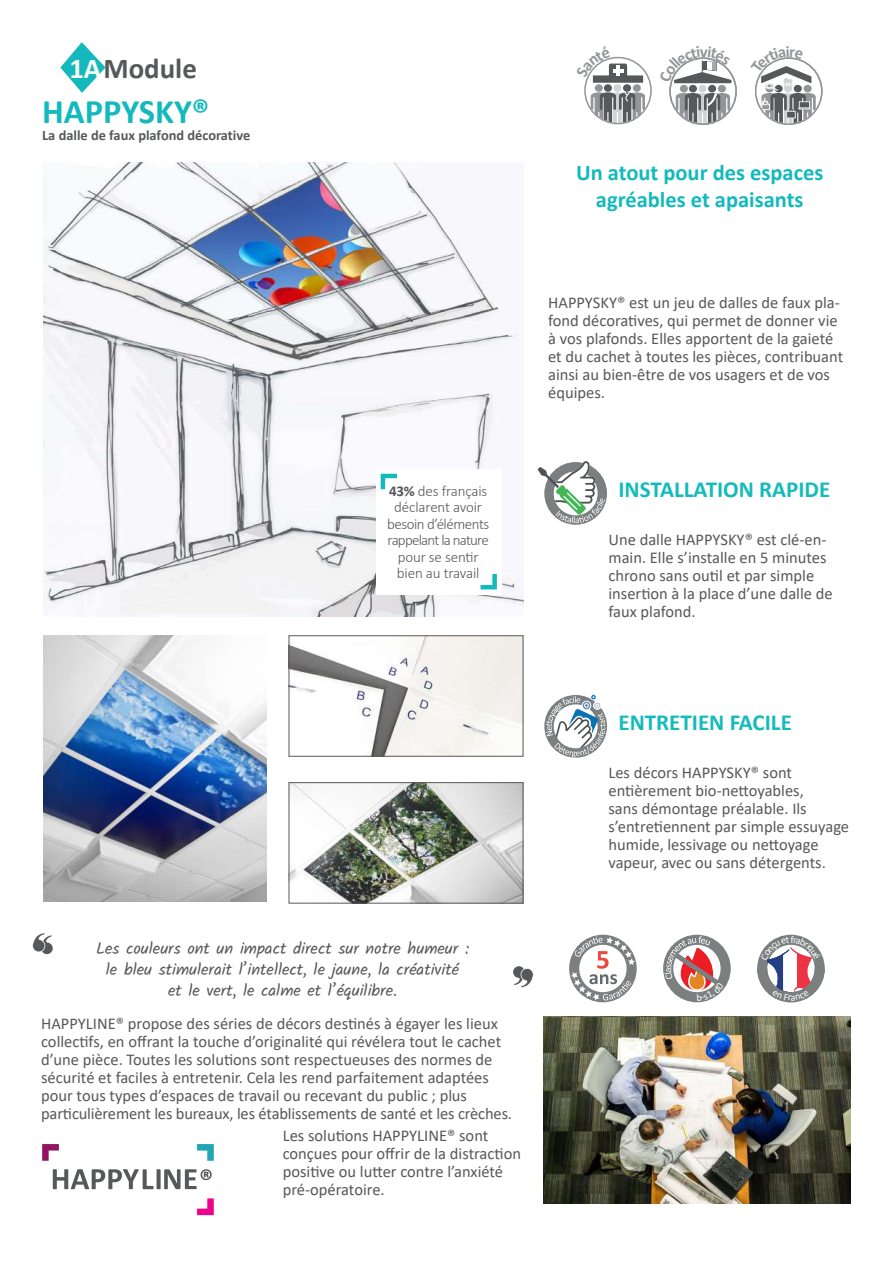
<style>
.page{position:relative;width:893px;height:1263px;background:#fff}
.page>*{position:absolute;margin:0;border:0;box-sizing:border-box;transform-origin:0 0}
.t1{font:700 34.5px "Calibri";color:#13b9bd}
.t2{font:700 28.8px "Calibri";color:#57585a}
.t3{font:700 23.1px "Calibri";color:#15bbbb}
.t4{font:700 22.5px/27px "Calibri";color:#13b9bd;text-align:center}
.t5{font:16.5px/18px "Calibri";color:#57585a}
.t6{font:16.5px/21px "Kalam";color:#57585a;text-align:center}
.t7{font:300 15px/16.5px "Calibri";letter-spacing:-.025em;color:#57585a;text-align:center}
.t8{font:700 14.4px "Calibri";color:#57585a}
.s1{color:#f7faf5}
.s2{font-weight:700}
</style>
<div class="page">
<img style="left:543px;top:1016px;width:307px;height:187px">
<img style="left:291px;top:637px;width:230px;height:117px">
<div style="left:289px;top:635px;width:234px;height:121px;border:1px solid #57585a"></div>
<img style="left:291px;top:784px;width:230px;height:117px">
<div style="left:289px;top:782px;width:234px;height:121px;border:1px solid #57585a"></div>
<img style="left:43px;top:636px;width:223px;height:266px">
<img style="left:43px;top:163px;width:480px;height:454px">
<div style="left:377px;top:469px;width:125px;height:125px;background:#fff"></div>
<svg style="left:380px;top:473px;width:17px;height:17px"></svg>
<svg style="left:480px;top:573px;width:17px;height:17px"></svg>
<svg style="left:60px;top:42px;width:46px;height:51px"></svg>
<svg style="left:32px;top:933px;width:21px;height:21px"></svg>
<svg style="left:513px;top:966px;width:21px;height:22px"></svg>
<svg style="left:197px;top:1198px;width:17px;height:17px"></svg>
<svg style="left:42px;top:1144px;width:17px;height:17px"></svg>
<svg style="left:197px;top:1144px;width:17px;height:17px"></svg>
<svg style="left:53px;top:1169px;width:159px;height:20px"></svg>
<svg style="left:544px;top:694px;width:63px;height:64px"></svg>
<svg style="left:538px;top:461px;width:69px;height:64px"></svg>
<svg style="left:569px;top:935px;width:68px;height:67px"></svg>
<svg style="left:585px;top:58px;width:66px;height:66px"></svg>
<div style="left:593px;top:75px;width:50px;height:8px;background:#57585a"></div>
<div style="left:609px;top:64px;width:18px;height:13px;background:#57585a;border-radius:2px"></div>
<div style="left:595px;top:84px;width:8px;height:8px;background:#939598;border-radius:50%"></div>
<div style="left:613px;top:84px;width:8px;height:8px;background:#d1d2d4;border-radius:50%"></div>
<div style="left:633px;top:84px;width:8px;height:8px;background:#939598;border-radius:50%"></div>
<div style="left:604px;top:84px;width:8px;height:8px;background:#57585a;border-radius:50%"></div>
<div style="left:623px;top:84px;width:8px;height:8px;background:#57585a;border-radius:50%"></div>
<svg style="left:591px;top:91px;width:54px;height:33px"></svg>
<div style="left:584px;top:57px;width:68px;height:67px;border:2px solid #939598;border-radius:50%"></div>
<svg style="left:670px;top:58px;width:66px;height:66px"></svg>
<div style="left:680px;top:85px;width:8px;height:7px;background:#939598;border-radius:50%"></div>
<div style="left:698px;top:85px;width:8px;height:7px;background:#d1d2d4;border-radius:50%"></div>
<div style="left:718px;top:85px;width:8px;height:7px;background:#939598;border-radius:50%"></div>
<div style="left:689px;top:85px;width:8px;height:7px;background:#57585a;border-radius:50%"></div>
<div style="left:708px;top:85px;width:8px;height:7px;background:#57585a;border-radius:50%"></div>
<svg style="left:676px;top:93px;width:54px;height:31px;background:#9b9c9e"></svg>
<div style="left:669px;top:57px;width:68px;height:68px;border:2px solid #939598;border-radius:50%"></div>
<svg style="left:663px;top:935px;width:68px;height:67px"></svg>
<svg style="left:757px;top:935px;width:68px;height:67px"></svg>
<svg style="left:587px;top:56px;width:36px;height:22px"></svg>
<svg style="left:670px;top:57px;width:62px;height:26px"></svg>
<svg style="left:755px;top:57px;width:66px;height:67px"></svg>
<h2 class="t2" style="left:69px;top:48px;width:129px"><span class="s1">1A</span>Module</h2>
<h1 class="t1" style="left:42px;top:87px;width:169px">HAPPYSKY®</h1>
<p class="t8" style="left:42px;top:125px;width:210px">La dalle de faux plafond décorative</p>
<p class="t7" style="left:387px;top:482px;width:104px"><span class="s2">43%</span> des français déclarent avoir besoin d’éléments rappelant la nature pour se sentir bien au travail</p>
<h3 class="t4" style="left:576px;top:159px;width:249px">Un atout pour des espaces agréables et apaisants</h3>
<p class="t5" style="left:548px;top:293px;width:297px">HAPPYSKY® est un jeu de dalles de faux pla&shy;fond décoratives, qui permet de donner vie à vos plafonds. Elles apportent de la gaieté et du cachet à toutes les pièces, contribuant ainsi au bien-être de vos usagers et de vos équipes.</p>
<h3 class="t3" style="left:618px;top:473px;width:213px">INSTALLATION RAPIDE</h3>
<p class="t5" style="left:608px;top:530px;width:226px">Une dalle HAPPYSKY® est clé-en&shy;main. Elle s’installe en 5 minutes chrono sans outil et par simple insertion à la place d’une dalle de faux plafond.</p>
<p class="t6" style="left:96px;top:938px;width:374px">Les couleurs ont un impact direct sur notre humeur : le bleu stimulerait l’intellect, le jaune, la créativité<br>et le vert, le calme et l’équilibre.</p>
<p class="t5" style="left:41px;top:1014px;width:472px">HAPPYLINE® propose des séries de décors destinés à égayer les lieux collectifs, en offrant la touche d’originalité qui révélera tout le cachet d’une pièce. Toutes les solutions sont respectueuses des normes de sécurité et faciles à entretenir. Cela les rend parfaitement adaptées pour tous types d’espaces de travail ou recevant du public ; plus particulièrement les bureaux, les établissements de santé et les crèches.</p>
<p class="t5" style="left:283px;top:1126px;width:240px">Les solutions HAPPYLINE® sont conçues pour offrir de la distraction positive ou lutter contre l’anxiété pré-opératoire.</p>
<h3 class="t3" style="left:618px;top:706px;width:175px">ENTRETIEN FACILE</h3>
<p class="t5" style="left:608px;top:763px;width:242px">Les décors HAPPYSKY® sont entièrement bio-nettoyables,<br>sans démontage préalable. Ils s’entretiennent par simple essuyage humide, lessivage ou nettoyage vapeur, avec ou sans détergents.</p>
</div>
